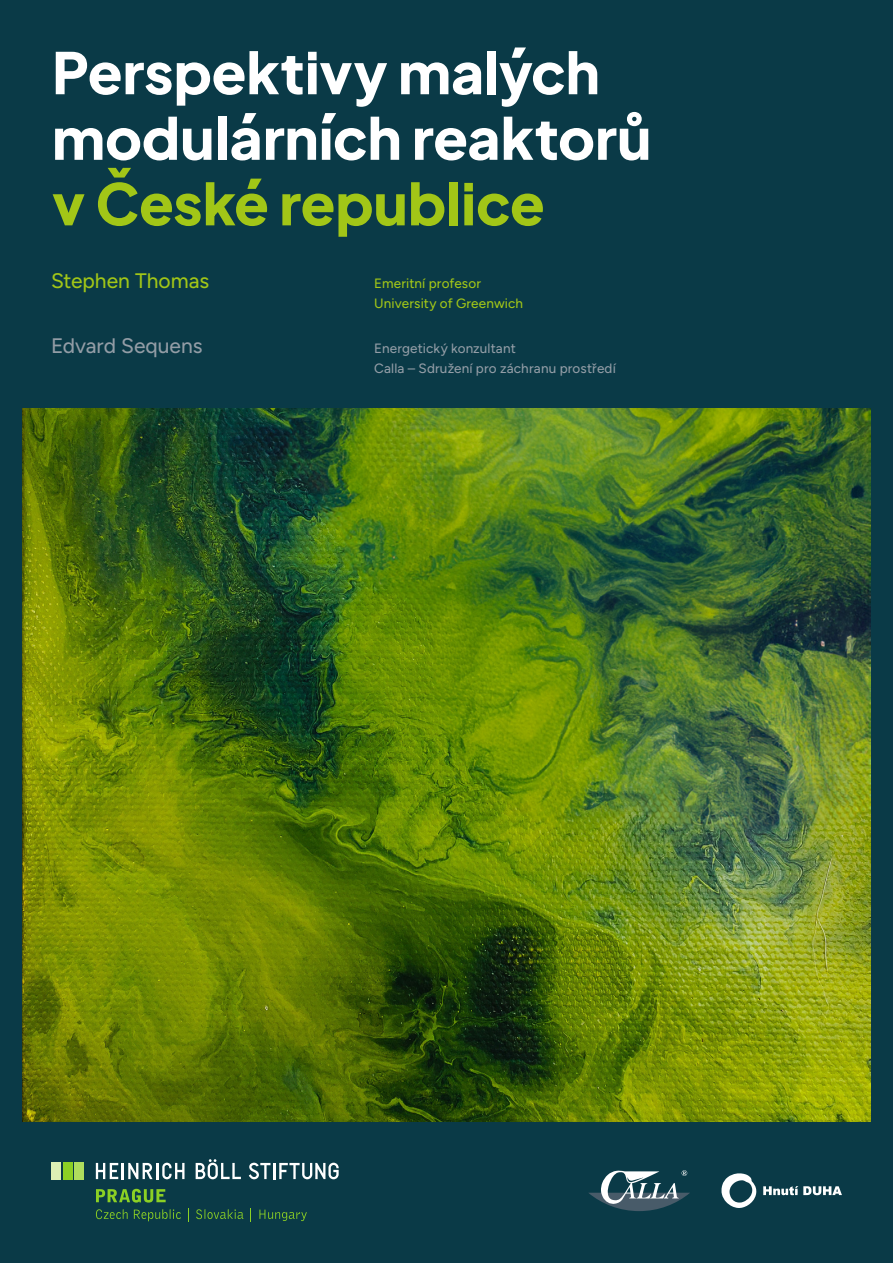
<style>
.page{position:relative;width:893px;height:1263px;background:#0a3a47}
.page>*{position:absolute;margin:0;border:0;box-sizing:border-box;transform-origin:0 0}
.t1{font:57px/65.6px "Plus Jakarta Sans";color:#fff}
.t2{font:57px "Plus Jakarta Sans";color:#a2c617}
.t3{font:300 21px "Figtree";color:#a2c617}
.t4{font:300 21px "Figtree";color:#939da6}
.t5{font:300 13.5px/19.5px "Figtree";letter-spacing:.01em;color:#939da6}
.t6{font:300 13.5px/19.5px "Figtree";letter-spacing:.01em;color:#a2c617}
</style>
<div class="page">
<img style="left:22px;top:408px;width:849px;height:714px">
<svg style="left:589px;top:1170px;width:101px;height:41px"></svg>
<svg style="left:721px;top:1173px;width:35px;height:35px"></svg>
<svg style="left:763px;top:1186px;width:79px;height:9px"></svg>
<svg style="left:196px;top:1159px;width:45px;height:20px"></svg>
<svg style="left:249px;top:1163px;width:21px;height:16px"></svg>
<hr style="left:273px;top:1163px;width:3px;height:16px;background:#fff">
<svg style="left:279px;top:1163px;width:60px;height:16px"></svg>
<svg style="left:96px;top:1163px;width:88px;height:16px"></svg>
<div style="left:75px;top:1162px;width:9px;height:17px;background:#afdd5d"></div>
<div style="left:63px;top:1162px;width:9px;height:17px;background:#8cd024"></div>
<div style="left:51px;top:1162px;width:9px;height:17px;background:#ddf0b4"></div>
<svg style="left:96px;top:1189px;width:70px;height:13px"></svg>
<svg style="left:96px;top:1209px;width:32px;height:10px"></svg>
<svg style="left:134px;top:1209px;width:47px;height:12px"></svg>
<svg style="left:188px;top:1208px;width:1px;height:14px"></svg>
<svg style="left:196px;top:1209px;width:47px;height:10px"></svg>
<svg style="left:250px;top:1208px;width:1px;height:14px"></svg>
<svg style="left:259px;top:1209px;width:48px;height:12px"></svg>
<h1 class="t1" style="left:52px;top:34px;width:601px">Perspektivy malých modulárních reaktorů</h1>
<h1 class="t2" style="left:52px;top:158px;width:494px">v České republice</h1>
<h2 class="t3" style="left:51px;top:269px;width:160px">Stephen Thomas</h2>
<h2 class="t4" style="left:51px;top:334px;width:153px">Edvard Sequens</h2>
<p class="t6" style="left:374px;top:274px;width:150px">Emeritní profesor<br>University of Greenwich</p>
<p class="t5" style="left:374px;top:339px;width:243px">Energetický konzultant<br>Calla – Sdružení pro záchranu prostředí</p>
</div>
